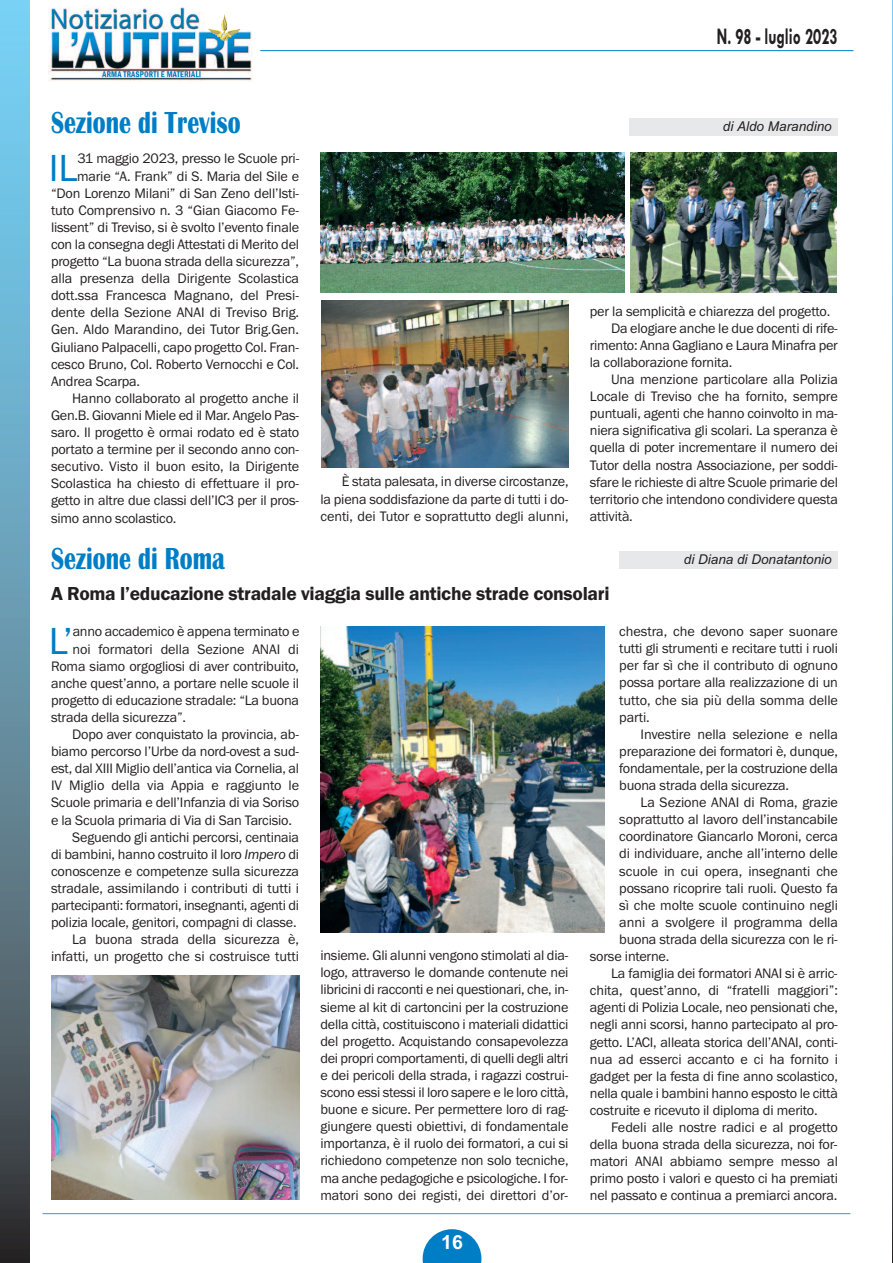
<style>
.page{position:relative;width:893px;height:1263px;background:#fff}
.page>*{position:absolute;margin:0;border:0;box-sizing:border-box;transform-origin:0 0}
.t1{font:39.15px "Franklin Gothic";color:#007ec5}
.t2{font:700 31.5px "Britannic";color:#007ec5;scale:.76 1}
.t3{font:700 24px "Tw Cen";color:#231f20;scale:.64 1}
.t4{font:600 19.5px "Franklin Gothic";letter-spacing:-.015em;color:#231f20}
.t5{font:700 19.5px "Arial";color:#fff}
.t6{font:14.25px/17.1px "Franklin Gothic";letter-spacing:-.015em;color:#231f20;text-align:justify}
.t7{font:italic 13.5px "Arial";color:#231f20}
.s1{font-style:italic}
</style>
<div class="page">
<hr style="left:260px;top:50px;width:593px;height:1px;background:#007ec5">
<img style="left:0;top:0;width:30px;height:1263px">
<img style="left:892px;top:0;width:1px;height:1263px">
<hr style="left:43px;top:1213px;width:807px;height:1px;background:#00aeef">
<svg style="left:423px;top:1229px;width:58px;height:34px"></svg>
<div style="left:629px;top:119px;width:209px;height:17px;background:#e7e8e9"></div>
<img style="left:320px;top:153px;width:304px;height:139px">
<img style="left:321px;top:300px;width:248px;height:167px">
<img style="left:631px;top:153px;width:206px;height:140px">
<div style="left:620px;top:552px;width:218px;height:17px;background:#e7e8e9"></div>
<img style="left:320px;top:627px;width:284px;height:305px">
<img style="left:51px;top:975px;width:249px;height:225px">
<img style="left:49px;top:7px;width:204px;height:75px">
<img style="left:208px;top:13px;width:32px;height:28px">
<h3 class="t3" style="left:717px;top:22px;width:190px">N. 98 - luglio 2023</h3>
<h2 class="t2" style="left:51px;top:104px;width:251px">Sezione di Treviso</h2>
<p class="t7" style="left:723px;top:118px;width:110px">di Aldo Marandino</p>
<h1 class="t1" style="left:49px;top:144px;width:30px">IL</h1>
<p class="t6" style="left:77px;top:150px;width:223px">31 maggio 2023, presso le Scuole pri-</p>
<p class="t6" style="left:77px;top:167px;width:224px">marie “A. Frank” di S. Maria del Sile e</p>
<p class="t6" style="left:51px;top:184px;width:249px">“Don Lorenzo Milani” di San Zeno dell’Isti-</p>
<p class="t6" style="left:51px;top:201px;width:249px">tuto Comprensivo n. 3 “Gian Giacomo Fe-</p>
<p class="t6" style="left:51px;top:218px;width:250px">lissent” di Treviso, si è svolto l’evento finale</p>
<p class="t6" style="left:51px;top:235px;width:250px">con la consegna degli Attestati di Merito del</p>
<p class="t6" style="left:51px;top:253px;width:250px">progetto “La buona strada della sicurezza”,</p>
<p class="t6" style="left:51px;top:270px;width:250px">alla presenza della Dirigente Scolastica</p>
<p class="t6" style="left:51px;top:287px;width:249px">dott.ssa Francesca Magnano, del Presi-</p>
<p class="t6" style="left:51px;top:304px;width:250px">dente della Sezione ANAI di Treviso Brig.</p>
<p class="t6" style="left:51px;top:321px;width:250px">Gen. Aldo Marandino, dei Tutor Brig.Gen.</p>
<p class="t6" style="left:51px;top:338px;width:249px">Giuliano Palpacelli, capo progetto Col. Fran-</p>
<p class="t6" style="left:51px;top:355px;width:250px">cesco Bruno, Col. Roberto Vernocchi e Col.</p>
<p class="t6" style="left:51px;top:372px;width:91px">Andrea Scarpa.</p>
<p class="t6" style="left:72px;top:389px;width:228px">Hanno collaborato al progetto anche il</p>
<p class="t6" style="left:51px;top:406px;width:249px">Gen.B. Giovanni Miele ed il Mar. Angelo Pas-</p>
<p class="t6" style="left:51px;top:424px;width:250px">saro. Il progetto è ormai rodato ed è stato</p>
<p class="t6" style="left:51px;top:441px;width:249px">portato a termine per il secondo anno con-</p>
<p class="t6" style="left:51px;top:458px;width:250px">secutivo. Visto il buon esito, la Dirigente</p>
<p class="t6" style="left:51px;top:475px;width:249px">Scolastica ha chiesto di effettuare il pro-</p>
<p class="t6" style="left:51px;top:492px;width:249px">getto in altre due classi dell’IC3 per il pros-</p>
<p class="t6" style="left:51px;top:509px;width:127px">simo anno scolastico.</p>
<p class="t6" style="left:590px;top:302px;width:242px">per la semplicità e chiarezza del progetto.</p>
<p class="t6" style="left:611px;top:319px;width:228px">Da elogiare anche le due docenti di rife-</p>
<p class="t6" style="left:590px;top:336px;width:250px">rimento: Anna Gagliano e Laura Minafra per</p>
<p class="t6" style="left:590px;top:353px;width:144px">la collaborazione fornita.</p>
<p class="t6" style="left:611px;top:370px;width:228px">Una menzione particolare alla Polizia</p>
<p class="t6" style="left:590px;top:388px;width:250px">Locale di Treviso che ha fornito, sempre</p>
<p class="t6" style="left:590px;top:405px;width:249px">puntuali, agenti che hanno coinvolto in ma-</p>
<p class="t6" style="left:590px;top:422px;width:250px">niera significativa gli scolari. La speranza è</p>
<p class="t6" style="left:590px;top:439px;width:250px">quella di poter incrementare il numero dei</p>
<p class="t6" style="left:590px;top:456px;width:249px">Tutor della nostra Associazione, per soddi-</p>
<p class="t6" style="left:590px;top:473px;width:250px">sfare le richieste di altre Scuole primarie del</p>
<p class="t6" style="left:590px;top:490px;width:250px">territorio che intendono condividere questa</p>
<p class="t6" style="left:590px;top:507px;width:45px">attività.</p>
<p class="t6" style="left:320px;top:473px;width:250px;text-indent:21px">È stata palesata, in diverse circostanze, la piena soddisfazione da parte di tutti i do&shy;centi, dei Tutor e soprattutto degli alunni,</p>
<h2 class="t2" style="left:51px;top:539px;width:230px">Sezione di Roma</h2>
<p class="t7" style="left:684px;top:551px;width:149px">di Diana di Donatantonio</p>
<h3 class="t4" style="left:51px;top:582px;width:560px">A Roma l’educazione stradale viaggia sulle antiche strade consolari</h3>
<h1 class="t1" style="left:49px;top:617px;width:25px">L’</h1>
<p class="t6" style="left:73px;top:623px;width:228px">anno accademico è appena terminato e</p>
<p class="t6" style="left:72px;top:640px;width:228px">noi formatori della Sezione ANAI di</p>
<p class="t6" style="left:51px;top:657px;width:250px">Roma siamo orgogliosi di aver contribuito,</p>
<p class="t6" style="left:51px;top:674px;width:250px">anche quest’anno, a portare nelle scuole il</p>
<p class="t6" style="left:51px;top:691px;width:250px">progetto di educazione stradale: “La buona</p>
<p class="t6" style="left:51px;top:708px;width:137px">strada della sicurezza”.</p>
<p class="t6" style="left:72px;top:726px;width:228px">Dopo aver conquistato la provincia, ab-</p>
<p class="t6" style="left:51px;top:743px;width:250px">biamo percorso l’Urbe da nord-ovest a sud-</p>
<p class="t6" style="left:51px;top:760px;width:250px">est, dal XIII Miglio dell’antica via Cornelia, al</p>
<p class="t6" style="left:51px;top:777px;width:250px">IV Miglio della via Appia e raggiunto le</p>
<p class="t6" style="left:51px;top:794px;width:250px">Scuole primaria e dell’Infanzia di via Soriso</p>
<p class="t6" style="left:51px;top:811px;width:242px">e la Scuola primaria di Via di San Tarcisio.</p>
<p class="t6" style="left:72px;top:828px;width:228px">Seguendo gli antichi percorsi, centinaia</p>
<p class="t6" style="left:51px;top:845px;width:250px">di bambini, hanno costruito il loro <span class="s1">Impero</span> di</p>
<p class="t6" style="left:51px;top:862px;width:250px">conoscenze e competenze sulla sicurezza</p>
<p class="t6" style="left:51px;top:879px;width:250px">stradale, assimilando i contributi di tutti i</p>
<p class="t6" style="left:51px;top:897px;width:250px">partecipanti: formatori, insegnanti, agenti di</p>
<p class="t6" style="left:51px;top:914px;width:247px">polizia locale, genitori, compagni di classe.</p>
<p class="t6" style="left:72px;top:931px;width:228px">La buona strada della sicurezza è,</p>
<p class="t6" style="left:51px;top:948px;width:250px">infatti, un progetto che si costruisce tutti</p>
<p class="t6" style="left:320px;top:947px;width:250px">insieme. Gli alunni vengono stimolati al dia&shy;logo, attraverso le domande contenute nei libricini di racconti e nei questionari, che, in&shy;sieme al kit di cartoncini per la costruzione della città, costituiscono i materiali didattici del progetto. Acquistando consapevolezza dei propri comportamenti, di quelli degli altri e dei pericoli della strada, i ragazzi costrui&shy;scono essi stessi il loro sapere e le loro città, buone e sicure. Per permettere loro di rag&shy;giungere questi obiettivi, di fondamentale importanza, è il ruolo dei formatori, a cui si richiedono competenze non solo tecniche, ma anche pedagogiche e psicologiche. I for&shy;matori sono dei registi, dei direttori d’or-</p>
<h3 class="t5" style="left:441px;top:1230px;width:23px">16</h3>
<p class="t6" style="left:619px;top:623px;width:220px">chestra, che devono saper suonare tutti gli strumenti e recitare tutti i ruoli per far sì che il contributo di ognuno possa portare alla realizzazione di un tutto, che sia più della somma delle parti.</p>
<p class="t6" style="left:619px;top:725px;width:220px;text-indent:21px">Investire nella selezione e nella preparazione dei formatori è, dunque, fondamentale, per la costruzione della buona strada della sicurezza.</p>
<p class="t6" style="left:641px;top:794px;width:199px">La Sezione ANAI di Roma, grazie</p>
<p class="t6" style="left:619px;top:811px;width:220px">soprattutto al lavoro dell’instancabile</p>
<p class="t6" style="left:619px;top:828px;width:220px">coordinatore Giancarlo Moroni, cerca</p>
<p class="t6" style="left:619px;top:845px;width:220px">di individuare, anche all’interno delle</p>
<p class="t6" style="left:619px;top:862px;width:220px">scuole in cui opera, insegnanti che</p>
<p class="t6" style="left:619px;top:879px;width:220px">possano ricoprire tali ruoli. Questo fa</p>
<p class="t6" style="left:619px;top:896px;width:220px">sì che molte scuole continuino negli</p>
<p class="t6" style="left:619px;top:913px;width:220px">anni a svolgere il programma della</p>
<p class="t6" style="left:619px;top:930px;width:220px">buona strada della sicurezza con le ri-</p>
<p class="t6" style="left:590px;top:947px;width:81px">sorse interne.</p>
<p class="t6" style="left:611px;top:965px;width:228px">La famiglia dei formatori ANAI si è arric-</p>
<p class="t6" style="left:590px;top:982px;width:250px">chita, quest’anno, di “fratelli maggiori”:</p>
<p class="t6" style="left:590px;top:999px;width:250px">agenti di Polizia Locale, neo pensionati che,</p>
<p class="t6" style="left:590px;top:1016px;width:249px">negli anni scorsi, hanno partecipato al pro-</p>
<p class="t6" style="left:590px;top:1033px;width:249px">getto. L’ACI, alleata storica dell’ANAI, conti-</p>
<p class="t6" style="left:590px;top:1050px;width:250px">nua ad esserci accanto e ci ha fornito i</p>
<p class="t6" style="left:590px;top:1067px;width:250px">gadget per la festa di fine anno scolastico,</p>
<p class="t6" style="left:590px;top:1084px;width:250px">nella quale i bambini hanno esposto le città</p>
<p class="t6" style="left:590px;top:1101px;width:229px">costruite e ricevuto il diploma di merito.</p>
<p class="t6" style="left:611px;top:1118px;width:228px">Fedeli alle nostre radici e al progetto</p>
<p class="t6" style="left:590px;top:1136px;width:249px">della buona strada della sicurezza, noi for-</p>
<p class="t6" style="left:590px;top:1153px;width:250px">matori ANAI abbiamo sempre messo al</p>
<p class="t6" style="left:590px;top:1170px;width:250px">primo posto i valori e questo ci ha premiati</p>
<p class="t6" style="left:590px;top:1187px;width:249px">nel passato e continua a premiarci ancora.</p>
</div>
